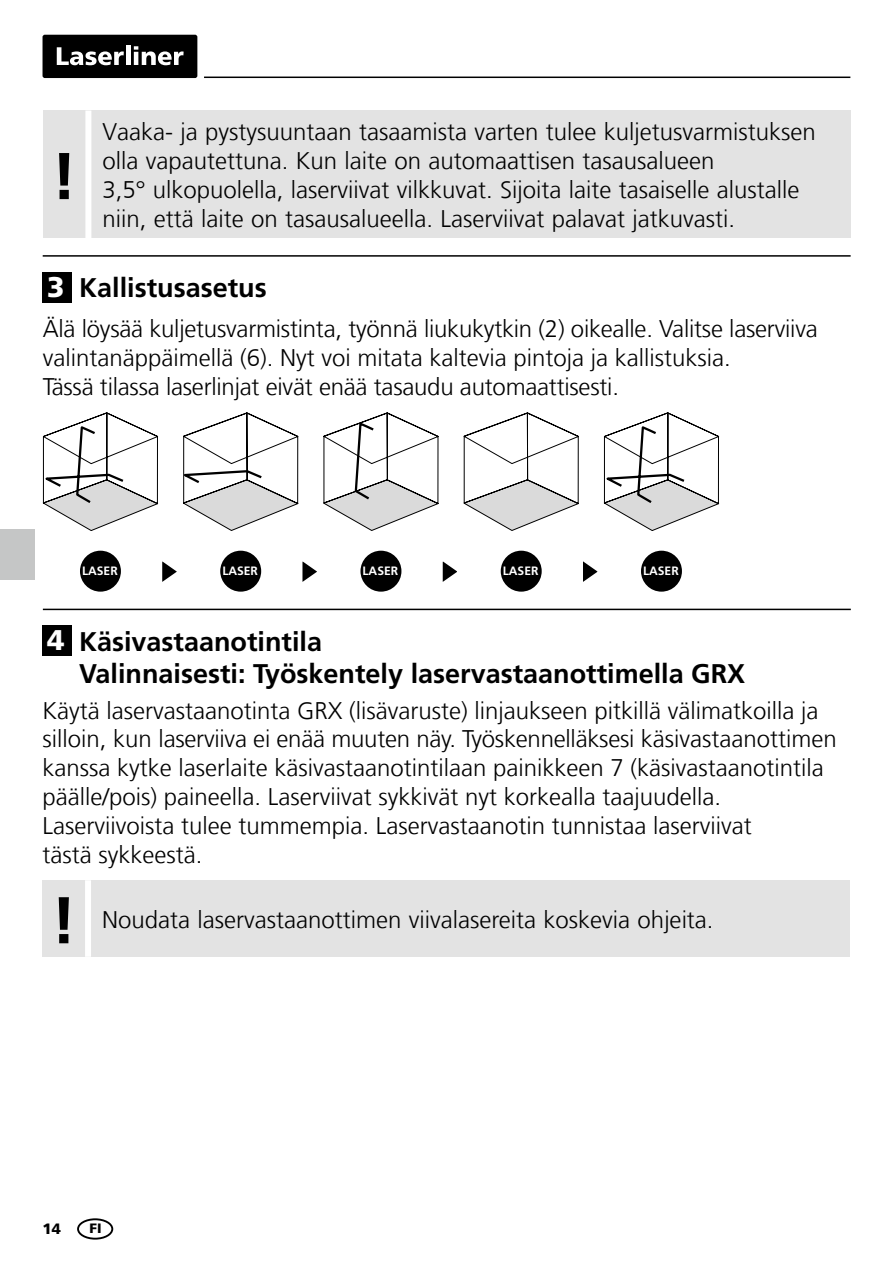
<style>
.page{position:relative;width:893px;height:1263px;background:#fff}
.page>*{position:absolute;margin:0;border:0;box-sizing:border-box;transform-origin:0 0}
.t1{font:700 66px "Frutiger LT Com";color:#000}
.t2{font:700 27px/32.4px "Frutiger LT Com";color:#000}
.t3{font:300 24px/28.8px "Frutiger LT Com";color:#000}
.t4{font:900 15px "Frutiger LT Com";color:#000}
.t5{font:900 13.5px "Frutiger LT Com";color:#000}
.t6{font:700 12px "Frutiger LT Com";color:#fff}
.s1{font-weight:900;font-size:28.5px;color:#fff}
</style>
<div class="page">
<hr style="left:204px;top:77px;width:646px;height:1px;background:#000">
<div style="left:43px;top:35px;width:154px;height:43px;background:#000;border-radius:2px"></div>
<svg style="left:57px;top:47px;width:67px;height:18px"></svg>
<hr style="left:126px;top:46px;width:4px;height:19px;background:#fff">
<svg style="left:134px;top:46px;width:50px;height:19px"></svg>
<div style="left:641px;top:551px;width:41px;height:41px;background:#000;border-radius:50%"></div>
<svg style="left:604px;top:412px;width:115px;height:119px"></svg>
<div style="left:80px;top:551px;width:41px;height:41px;background:#000;border-radius:50%"></div>
<div style="left:220px;top:551px;width:41px;height:41px;background:#000;border-radius:50%"></div>
<div style="left:360px;top:551px;width:41px;height:41px;background:#000;border-radius:50%"></div>
<div style="left:501px;top:551px;width:41px;height:41px;background:#000;border-radius:50%"></div>
<svg style="left:162px;top:561px;width:15px;height:21px"></svg>
<svg style="left:302px;top:561px;width:15px;height:21px"></svg>
<svg style="left:442px;top:561px;width:15px;height:21px"></svg>
<svg style="left:583px;top:561px;width:15px;height:21px"></svg>
<svg style="left:183px;top:412px;width:115px;height:119px"></svg>
<svg style="left:43px;top:412px;width:115px;height:119px"></svg>
<svg style="left:323px;top:412px;width:116px;height:119px"></svg>
<svg style="left:464px;top:412px;width:115px;height:119px"></svg>
<hr style="left:43px;top:609px;width:808px;height:1px;background:#000">
<hr style="left:43px;top:255px;width:808px;height:2px;background:#000">
<div style="left:43px;top:880px;width:807px;height:77px;background:#e3e3e3"></div>
<div style="left:85px;top:880px;width:6px;height:77px;background:#fff"></div>
<div style="left:43px;top:626px;width:29px;height:30px;background:#000"></div>
<div style="left:43px;top:272px;width:29px;height:30px;background:#000"></div>
<div style="left:43px;top:111px;width:808px;height:127px;background:#e3e3e3"></div>
<div style="left:85px;top:111px;width:6px;height:127px;background:#fff"></div>
<div style="left:77px;top:1218px;width:36px;height:21px;border:2px solid #000;border-radius:50%"></div>
<div style="left:0;top:529px;width:34px;height:50px;background:#c5c6c6"></div>
<h1 class="t1" style="left:51px;top:137px;width:27px">!</h1>
<p class="t3" style="left:102px;top:118px;width:715px">Vaaka- ja pystysuuntaan tasaamista varten tulee kuljetusvarmistuksen olla vapautettuna. Kun laite on automaattisen tasausalueen<br>3,5° ulkopuolella, laserviivat vilkkuvat. Sijoita laite tasaiselle alustalle niin, että laite on tasausalueella. Laserviivat palavat jatkuvasti.</p>
<p class="t2" style="left:47px;top:272px;width:221px"><span class="s1">3</span> Kallistusasetus</p>
<p class="t3" style="left:43px;top:314px;width:776px">Älä löysää kuljetusvarmistinta, työnnä liukukytkin (2) oikealle. Valitse laserviiva valintanäppäimellä (6). Nyt voi mitata kaltevia pintoja ja kallistuksia.<br>Tässä tilassa laserlinjat eivät enää tasaudu automaattisesti.</p>
<p class="t6" style="left:82px;top:564px;width:37px">LASER</p>
<p class="t6" style="left:222px;top:564px;width:37px">LASER</p>
<p class="t6" style="left:363px;top:564px;width:37px">LASER</p>
<p class="t6" style="left:503px;top:564px;width:37px">LASER</p>
<p class="t6" style="left:643px;top:564px;width:37px">LASER</p>
<p class="t2" style="left:79px;top:625px;width:668px;text-indent:-32px"><span class="s1">4</span> Käsivastaanotintila<br>Valinnaisesti: Työskentely laservastaanottimella GRX</p>
<p class="t3" style="left:43px;top:696px;width:796px">Käytä laservastaanotinta GRX (lisävaruste) linjaukseen pitkillä välimatkoilla ja silloin, kun laserviiva ei enää muuten näy. Työskennelläksesi käsivastaanottimen kanssa kytke laserlaite käsivastaanotintilaan painikkeen 7 (käsivastaanotintila päälle/pois) paineella. Laserviivat sykkivät nyt korkealla taajuudella.<br>Laserviivoista tulee tummempia. Laservastaanotin tunnistaa laserviivat<br>tästä sykkeestä.</p>
<h1 class="t1" style="left:51px;top:881px;width:27px">!</h1>
<p class="t3" style="left:102px;top:905px;width:613px">Noudata laservastaanottimen viivalasereita koskevia ohjeita.</p>
<p class="t4" style="left:43px;top:1219px;width:20px">14</p>
<p class="t5" style="left:90px;top:1220px;width:14px">FI</p>
</div>
